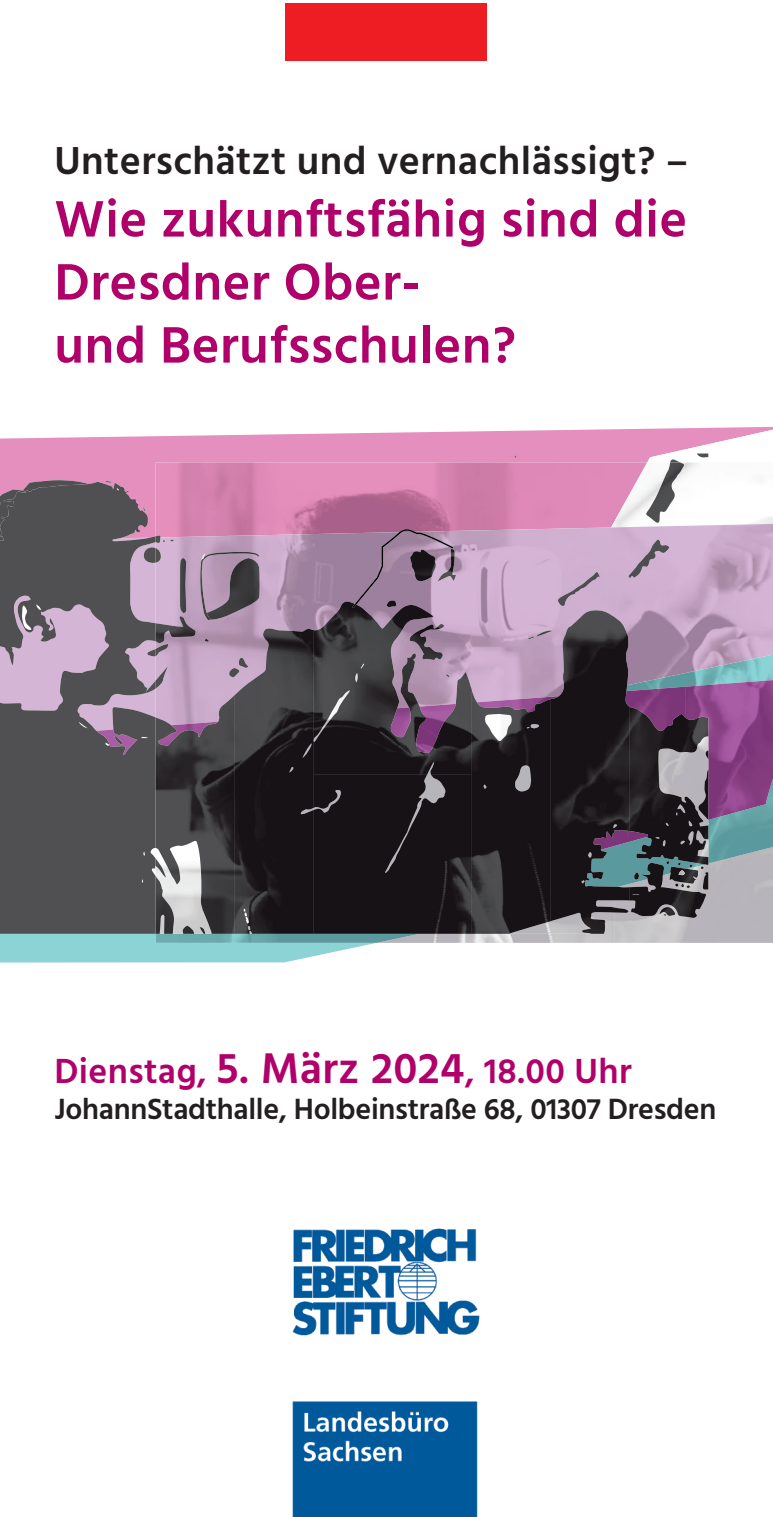
<style>
.page{position:relative;width:773px;height:1517px;background:#fff}
.page>*{position:absolute;margin:0;border:0;box-sizing:border-box;transform-origin:0 0}
.t1{font:600 52.5px/63px "Hind";letter-spacing:.01em;color:#b0016a}
.t2{font:600 40px "Hind";letter-spacing:.01em;color:#231f20}
.t3{font:600 35.75px "Hind";letter-spacing:.01em;color:#b0016a}
.t4{font:600 30px "Hind";letter-spacing:-.01em;color:#231f20}
.s1{font-size:44px}
</style>
<div class="page">
<svg style="left:0;top:427px;width:772px;height:53px;fill:#e48fbd"></svg>
<img style="left:155px;top:462px;width:456px;height:51px">
<img style="left:611px;top:462px;width:161px;height:62px">
<img style="left:629px;top:863px;width:143px;height:45px">
<img style="left:376px;top:900px;width:95px;height:8px">
<img style="left:629px;top:685px;width:143px;height:178px">
<img style="left:629px;top:865px;width:76px;height:22px">
<img style="left:471px;top:604px;width:94px;height:43px">
<img style="left:606px;top:524px;width:166px;height:161px">
<img style="left:234px;top:575px;width:118px;height:53px">
<img style="left:234px;top:575px;width:26px;height:44px">
<img style="left:471px;top:686px;width:214px;height:45px">
<img style="left:685px;top:680px;width:87px;height:140px">
<img style="left:629px;top:731px;width:78px;height:17px">
<img style="left:445px;top:748px;width:213px;height:58px">
<img style="left:629px;top:806px;width:29px;height:6px">
<img style="left:313px;top:873px;width:81px;height:14px">
<img style="left:313px;top:873px;width:75px;height:11px">
<img style="left:173px;top:513px;width:496px;height:36px">
<img style="left:234px;top:549px;width:394px;height:8px">
<img style="left:234px;top:557px;width:394px;height:18px">
<img style="left:453px;top:565px;width:189px;height:39px">
<img style="left:634px;top:865px;width:69px;height:12px">
<img style="left:658px;top:736px;width:50px;height:76px">
<img style="left:698px;top:769px;width:10px;height:43px">
<img style="left:702px;top:872px;width:6px;height:17px">
<svg style="left:705px;top:750px;width:3px;height:9px"></svg>
<svg style="left:675px;top:804px;width:10px;height:8px"></svg>
<svg style="left:647px;top:430px;width:125px;height:32px"></svg>
<img style="left:646px;top:462px;width:38px;height:61px">
<img style="left:628px;top:539px;width:41px;height:39px">
<img style="left:556px;top:572px;width:44px;height:34px">
<img style="left:453px;top:549px;width:3px;height:32px">
<img style="left:536px;top:630px;width:14px;height:6px">
<svg style="left:528px;top:636px;width:6px;height:3px"></svg>
<svg style="left:0;top:480px;width:173px;height:55px"></svg>
<img style="left:669px;top:866px;width:29px;height:17px">
<img style="left:659px;top:907px;width:16px;height:1px">
<svg style="left:634px;top:872px;width:5px;height:7px"></svg>
<svg style="left:674px;top:883px;width:16px;height:5px"></svg>
<svg style="left:0;top:908px;width:772px;height:54px"></svg>
<svg style="left:677px;top:865px;width:15px;height:10px"></svg>
<svg style="left:0;top:482px;width:156px;height:452px;background:#69626a"></svg>
<img style="left:155px;top:535px;width:79px;height:399px">
<img style="left:313px;top:601px;width:158px;height:173px">
<img style="left:550px;top:610px;width:79px;height:324px">
<img style="left:234px;top:628px;width:79px;height:306px">
<img style="left:471px;top:688px;width:79px;height:246px">
<img style="left:629px;top:812px;width:79px;height:53px">
<img style="left:313px;top:774px;width:132px;height:99px">
<img style="left:352px;top:529px;width:101px;height:79px">
<img style="left:292px;top:1228px;width:188px;height:289px">
<div style="left:286px;top:4px;width:201px;height:57px;background:#ee1d23"></div>
<p class="t2" style="left:54px;top:132px;width:635px">Unterschätzt und vernachlässigt? –</p>
<p class="t1" style="left:54px;top:191px;width:634px">Wie zukunftsfähig sind die<br>Dresdner Ober-<br>und Berufsschulen?</p>
<p class="t3" style="left:54px;top:1045px;width:578px">Dienstag, <span class="s1">5. März 2024</span>, 18.00 Uhr</p>
<p class="t4" style="left:54px;top:1087px;width:663px">JohannStadthalle, Holbeinstraße 68, 01307 Dresden</p>
</div>
